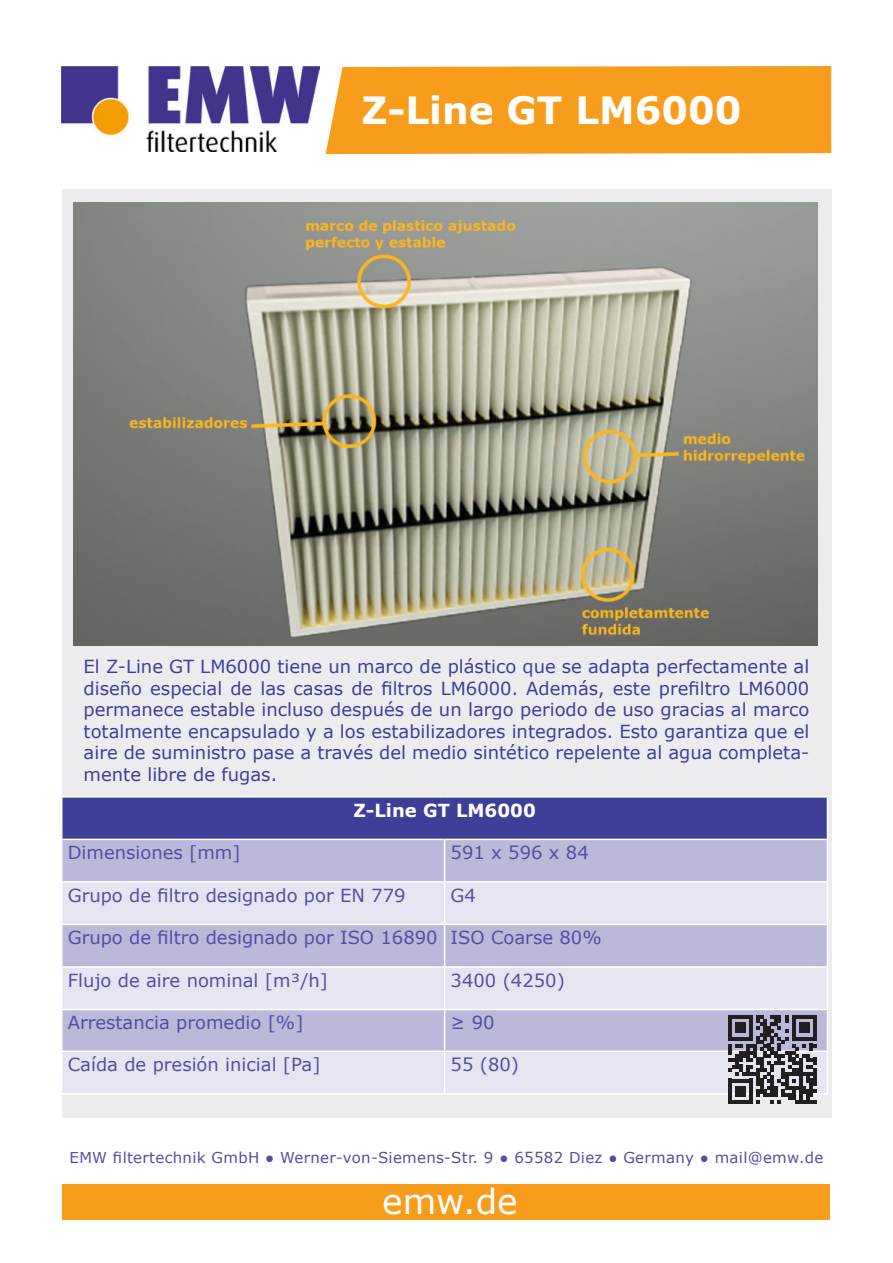
<style>
.page{position:relative;width:893px;height:1263px;background:#fff}
.page>*{position:absolute;margin:0;border:0;box-sizing:border-box;transform-origin:0 0}
.t1{font:700 37.5px "Verdana";color:#fff}
.t2{font:34.5px "Verdana";color:#fff}
.t3{font:18px/21.6px "Verdana";color:#3e3f99;text-align:justify}
.t4{font:18px "Verdana";color:#524fa2}
.t5{font:700 18px "Verdana";color:#fff}
.t6{font:15px "Verdana";letter-spacing:.02em;color:#524fa2}
</style>
<div class="page">
<div style="left:62px;top:189px;width:770px;height:929px;background:#ececee"></div>
<div style="left:326px;top:66px;width:505px;height:88px;background:#f89c1c"></div>
<img style="left:62px;top:66px;width:257px;height:85px">
<div style="left:62px;top:1184px;width:768px;height:36px;background:#f89c1c"></div>
<div style="left:62px;top:797px;width:765px;height:42px;background:#3e3f99"></div>
<div style="left:62px;top:840px;width:765px;height:41px;background:#bab9da"></div>
<svg style="left:62px;top:925px;width:765px;height:168px"></svg>
<hr style="left:827px;top:798px;width:1px;height:41px;background:#fff">
<hr style="left:445px;top:839px;width:383px;height:1px;background:#fff">
<hr style="left:827px;top:840px;width:1px;height:41px;background:#fff">
<hr style="left:445px;top:881px;width:383px;height:2px;background:#fff">
<hr style="left:827px;top:883px;width:1px;height:41px;background:#fff">
<hr style="left:445px;top:924px;width:383px;height:1px;background:#fff">
<hr style="left:827px;top:925px;width:1px;height:41px;background:#fff">
<hr style="left:445px;top:966px;width:383px;height:2px;background:#fff">
<hr style="left:827px;top:968px;width:1px;height:41px;background:#fff">
<hr style="left:445px;top:1009px;width:383px;height:1px;background:#fff">
<hr style="left:827px;top:1010px;width:1px;height:40px;background:#fff">
<hr style="left:445px;top:1050px;width:383px;height:2px;background:#fff">
<hr style="left:827px;top:1052px;width:1px;height:41px;background:#fff">
<hr style="left:445px;top:1093px;width:383px;height:1px;background:#fff">
<hr style="left:61px;top:796px;width:384px;height:2px;background:#fff">
<hr style="left:445px;top:796px;width:383px;height:2px;background:#fff">
<hr style="left:61px;top:839px;width:384px;height:1px;background:#fff">
<hr style="left:444px;top:840px;width:1px;height:41px;background:#fff">
<hr style="left:61px;top:881px;width:384px;height:2px;background:#fff">
<hr style="left:444px;top:883px;width:1px;height:41px;background:#fff">
<hr style="left:61px;top:924px;width:384px;height:1px;background:#fff">
<hr style="left:444px;top:925px;width:1px;height:41px;background:#fff">
<hr style="left:61px;top:966px;width:384px;height:2px;background:#fff">
<hr style="left:444px;top:968px;width:1px;height:41px;background:#fff">
<hr style="left:61px;top:1009px;width:384px;height:1px;background:#fff">
<hr style="left:444px;top:1010px;width:1px;height:40px;background:#fff">
<hr style="left:61px;top:1050px;width:384px;height:2px;background:#fff">
<hr style="left:444px;top:1052px;width:1px;height:41px;background:#fff">
<hr style="left:61px;top:1093px;width:384px;height:1px;background:#fff">
<img style="left:74px;top:203px;width:744px;height:442px">
<svg style="left:728px;top:1016px;width:88px;height:87px"></svg>
<h1 class="t1" style="left:361px;top:89px;width:381px">Z-Line GT LM6000</h1>
<p class="t3" style="left:84px;top:655px;width:727px">El Z-Line GT LM6000 tiene un marco de plástico que se adapta perfectamente al diseño especial de las casas de filtros LM6000. Además, este prefiltro LM6000 permanece estable incluso después de un largo periodo de uso gracias al marco totalmente encapsulado y a los estabilizadores integrados. Esto garantiza que el aire de suministro pase a través del medio sintético repelente al agua completa&shy;mente libre de fugas.</p>
<p class="t5" style="left:353px;top:800px;width:184px">Z-Line GT LM6000</p>
<p class="t4" style="left:68px;top:840px;width:174px">Dimensiones [mm]</p>
<p class="t4" style="left:451px;top:840px;width:140px">591 x 596 x 84</p>
<p class="t4" style="left:68px;top:883px;width:339px">Grupo de filtro designado por EN 779</p>
<p class="t4" style="left:451px;top:883px;width:27px">G4</p>
<p class="t4" style="left:68px;top:925px;width:535px">Grupo de filtro designado por ISO 16890 ISO Coarse 80%</p>
<p class="t4" style="left:68px;top:968px;width:262px">Flujo de aire nominal [m³/h]</p>
<p class="t4" style="left:451px;top:968px;width:116px">3400 (4250)</p>
<p class="t4" style="left:68px;top:1010px;width:237px">Arrestancia promedio [%]</p>
<p class="t4" style="left:451px;top:1010px;width:45px">≥ 90</p>
<p class="t4" style="left:68px;top:1052px;width:254px">Caída de presión inicial [Pa]</p>
<p class="t4" style="left:451px;top:1052px;width:70px">55 (80)</p>
<p class="t6" style="left:70px;top:1148px;width:755px">EMW filtertechnik GmbH ● Werner-von-Siemens-Str. 9 ● 65582 Diez ● Germany ● mail@emw.de</p>
<h2 class="t2" style="left:382px;top:1177px;width:137px">emw.de</h2>
</div>
